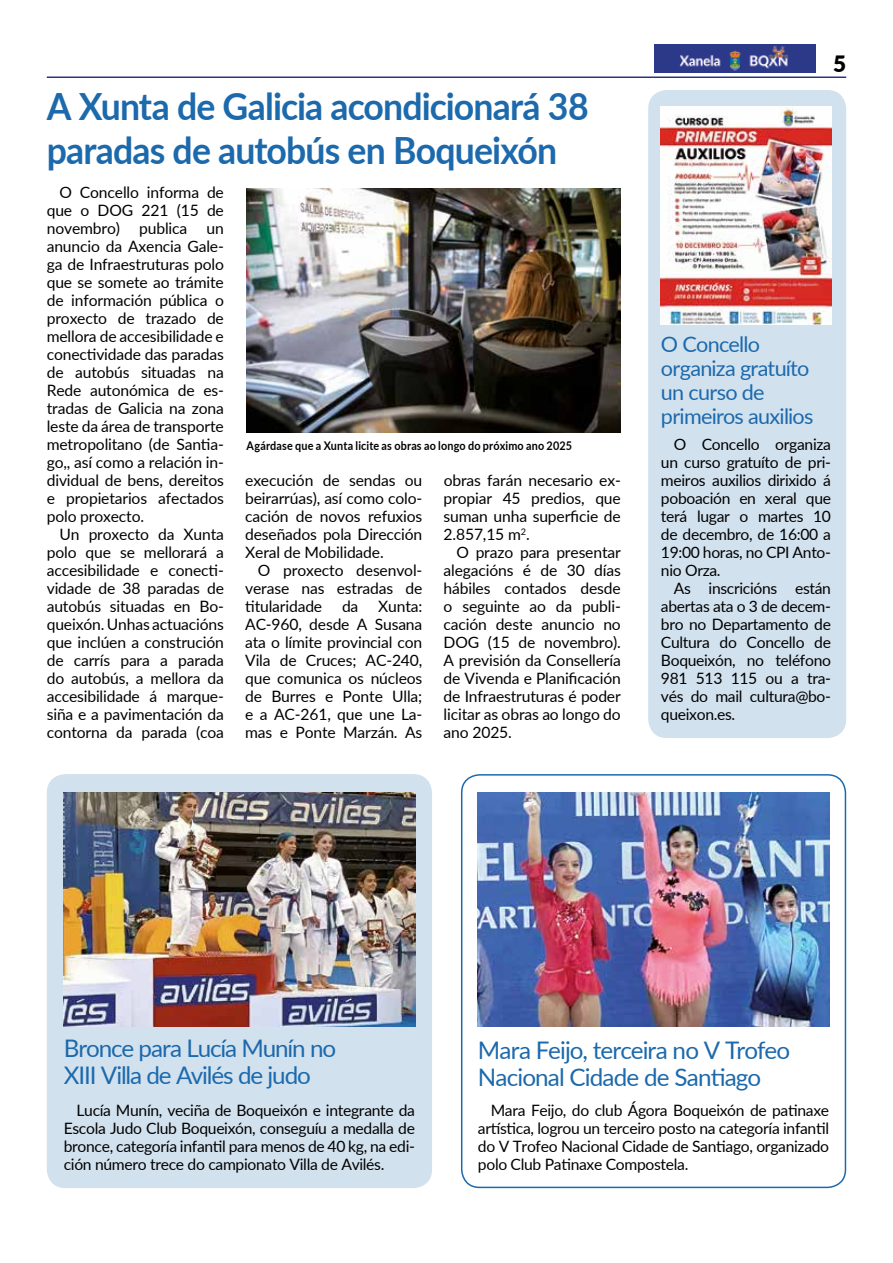
<style>
.page{position:relative;width:893px;height:1263px;background:#fff}
.page>*{position:absolute;margin:0;border:0;box-sizing:border-box;transform-origin:0 0}
.t1{font:700 37.5px/43.5px "Lato";letter-spacing:-.025em;color:#1c69ac;scale:.95 1}
.t2{font:24.15px/27px "Lato";letter-spacing:-.04em;color:#1c69ac}
.t3{font:900 22.5px "Lato";color:#000}
.t4{font:21.3px/24px "Lato";letter-spacing:-.035em;color:#1c69ac}
.t5{font:15.6px/18px "Lato";letter-spacing:-.01em;color:#000;text-align:justify}
.t6{font:700 12px "Lato";letter-spacing:.015em;color:#000;scale:.9 1}
</style>
<div class="page">
<hr style="left:47px;top:77px;width:799px;height:1px;background:#283583">
<img style="left:655px;top:44px;width:161px;height:28px">
<img style="left:247px;top:189px;width:374px;height:243px">
<div style="left:461px;top:774px;width:385px;height:414px;border:2px solid #1c69ac;border-radius:18px"></div>
<img style="left:478px;top:792px;width:351px;height:234px">
<div style="left:48px;top:775px;width:383px;height:412px;background:#d2e1ee;border-radius:18px"></div>
<div style="left:47px;top:774px;width:385px;height:414px;border:2px solid #d2e1ee;border-radius:18px"></div>
<img style="left:64px;top:792px;width:351px;height:234px">
<div style="left:649px;top:91px;width:196px;height:646px;background:#d2e1ee;border-radius:18px"></div>
<div style="left:648px;top:90px;width:198px;height:648px;border:2px solid #d2e1ee;border-radius:18px"></div>
<img style="left:661px;top:107px;width:170px;height:217px">
<h1 class="t1" style="left:47px;top:83px;width:572px">A Xunta de Galicia acondicionará 38 paradas de autobús en Boqueixón</h1>
<p class="t5" style="left:47px;top:183px;width:179px;text-indent:13px">O Concello informa de que o DOG 221 (15 de novembro) publica un anuncio da Axencia Gale&shy;ga de Infraestruturas polo que se somete ao trámite de información pública o proxecto de trazado de mellora de accesibilidade e conectividade das paradas de autobús situadas na Rede autonómica de es&shy;tradas de Galicia na zona leste da área de transporte metropolitano (de Santia&shy;go,, así como a relación in&shy;dividual de bens, dereitos e propietarios afectados polo proxecto.</p>
<p class="t5" style="left:47px;top:525px;width:179px;text-indent:13px">Un proxecto da Xunta polo que se mellorará a accesibilidade e conecti&shy;vidade de 38 paradas de autobús situadas en Bo&shy;queixón. Unhas actuacións que inclúen a construción de carrís para a parada do autobús, a mellora da accesibilidade á marque&shy;siña e a pavimentación da contorna da parada (coa</p>
<p class="t6" style="left:247px;top:437px;width:363px">Agárdase que a Xunta licite as obras ao longo do próximo ano 2025</p>
<p class="t5" style="left:245px;top:471px;width:179px">execución de sendas ou beirarrúas), así como colo&shy;cación de novos refuxios deseñados pola Dirección Xeral de Mobilidade.</p>
<p class="t5" style="left:245px;top:561px;width:179px;text-indent:13px">O proxecto desenvol&shy;verase nas estradas de titularidade</p>
<p class="t5" style="left:342px;top:597px;width:18px">da</p>
<p class="t5" style="left:245px;top:597px;width:179px;text-indent:133px">Xunta:<br>AC-960, desde A Susana ata o límite provincial con Vila de Cruces; AC-240, que comunica os núcleos de Burres e Ponte Ulla; e a AC-261, que une La&shy;mas e Ponte Marzán. As</p>
<p class="t5" style="left:444px;top:471px;width:179px">obras farán necesario ex&shy;propiar 45 predios, que suman unha superficie de 2.857,15 m<sup>2</sup>.</p>
<p class="t5" style="left:444px;top:543px;width:179px;text-indent:13px">O prazo para presentar alegacións é de 30 días hábiles contados desde o seguinte ao da publi&shy;cación deste anuncio no DOG (15 de novembro).<br>A previsión da Consellería de Vivenda e Planificación de Infraestruturas é poder licitar as obras ao longo do ano 2025.</p>
<h3 class="t3" style="left:833px;top:47px;width:15px">5</h3>
<h3 class="t4" style="left:661px;top:331px;width:154px">O Concello organiza gratuíto un curso de primeiros auxilios</h3>
<p class="t5" style="left:661px;top:435px;width:172px;text-indent:13px">O Concello organiza un curso gratuíto de pri&shy;meiros auxilios dirixido á poboación en xeral que terá lugar o martes 10 de decembro, de 16:00 a 19:00 horas, no CPI Anto&shy;nio Orza.</p>
<p class="t5" style="left:661px;top:579px;width:172px;text-indent:13px">As inscricións están abertas ata o 3 de decem&shy;bro no Departamento de Cultura do Concello de Boqueixón, no teléfono 981 513 115 ou a tra&shy;vés do mail cultura@bo&shy;queixon.es.</p>
<h2 class="t2" style="left:64px;top:1034px;width:274px">Bronce para Lucía Munín no<br>XIII Villa de Avilés de judo</h2>
<p class="t5" style="left:64px;top:1101px;width:353px;text-indent:13px">Lucía Munín, veciña de Boqueixón e integrante da Escola Judo Club Boqueixón, conseguíu a medalla de bronce, categoría infantil para menos de 40 kg, na edi&shy;ción número trece do campionato Villa de Avilés.</p>
<h2 class="t2" style="left:478px;top:1035px;width:314px">Mara Feijo, terceira no V Trofeo<br>Nacional Cidade de Santiago</h2>
<p class="t5" style="left:478px;top:1101px;width:353px;text-indent:13px">Mara Feijo, do club Ágora Boqueixón de patinaxe artística, logrou un terceiro posto na categoría infantil do V Trofeo Nacional Cidade de Santiago, organizado polo Club Patinaxe Compostela.</p>
</div>
